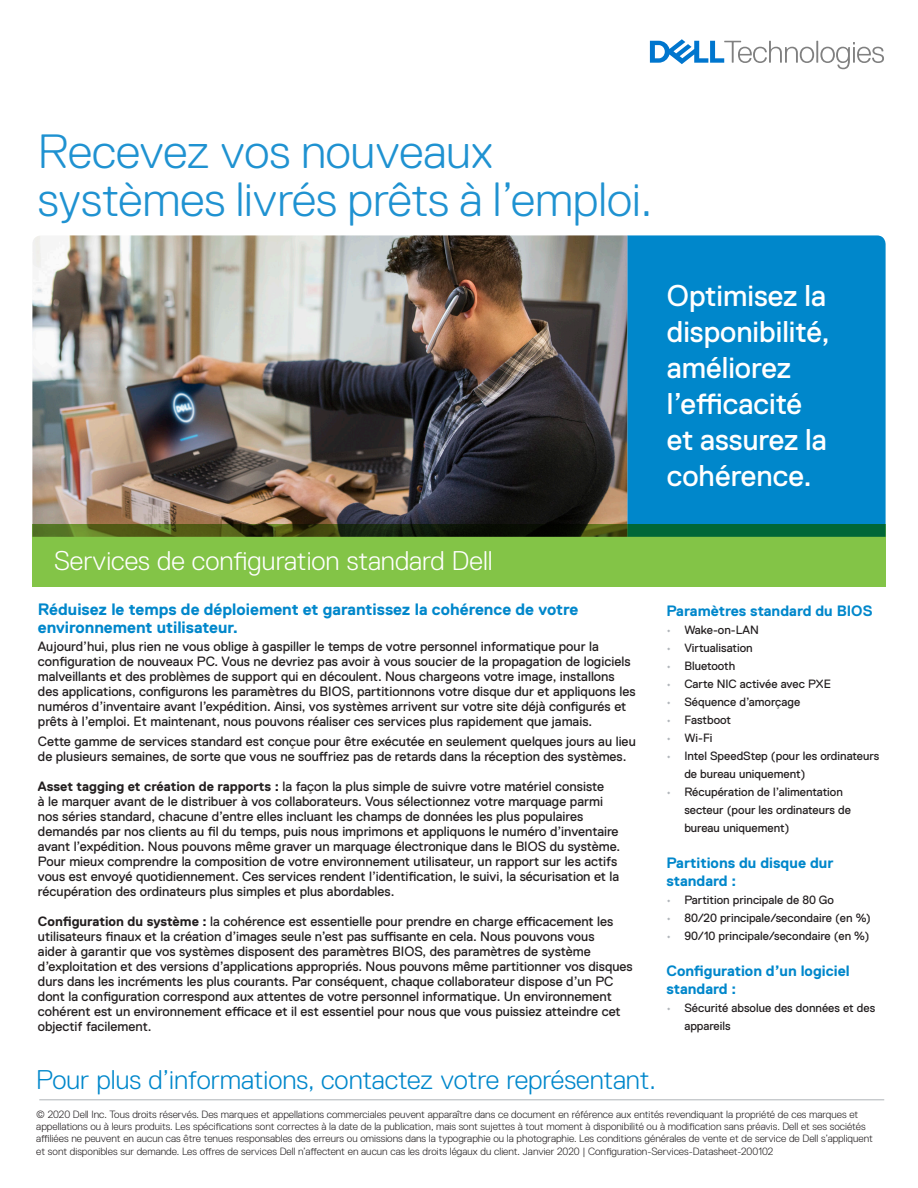
<style>
.page{position:relative;width:918px;height:1188px;background:#fff}
.page>*{position:absolute;margin:0;border:0;box-sizing:border-box;transform-origin:0 0}
.Document_Title{font:300 48px/48px "Dell Replica";color:#1f92d1}
.Sidebar_blue_box_cop{font:30px/36px "Dell Replica";color:#fff}
.Contact_Us{font:300 27px "Dell Replica";color:#0087cb}
.Document_Subtitle{font:300 27px "Dell Replica";color:#fff}
.Body_Copy{font:700 16.5px/18px "Dell Replica";color:#0087cb}
.t1{font:700 15px/18px "Dell Replica";color:#0087cb}
.Body_Copy-2{font:13.5px/15px "Dell Replica";color:#231f20}
.t2{font:12px/18px "Dell Replica";color:#231f20}
.t3{font:300 10.5px/12.1px "Dell Replica";color:#231f20}
.s1{font-weight:700}
.s2{color:#aeb3b8}
</style>
<div class="page">
<div style="left:627px;top:235px;width:259px;height:289px;background:#0087cb"></div>
<img style="left:32px;top:235px;width:595px;height:289px">
<svg style="left:32px;top:524px;width:854px;height:63px;background:#6fab3e"></svg>
<hr style="left:39px;top:1099px;width:845px;height:1px;background:#aeb3b8">
<svg style="left:650px;top:39px;width:234px;height:30px"></svg>
<p class="Document_Title" style="left:38px;top:128px;width:616px">Recevez vos nouveaux systèmes livrés prêts à l’emploi.</p>
<p class="Sidebar_blue_box_cop" style="left:667px;top:278px;width:165px">Optimisez la disponibilité, améliorez l’efficacité et assurez la cohérence.</p>
<p class="Document_Subtitle" style="left:54px;top:546px;width:440px">Services de configuration standard Dell</p>
<p class="Body_Copy" style="left:38px;top:601px;width:542px">Réduisez le temps de déploiement et garantissez la cohérence de votre environnement utilisateur.</p>
<p class="Body_Copy-2" style="left:38px;top:638px;width:599px">Aujourd’hui, plus rien ne vous oblige à gaspiller le temps de votre personnel informatique pour la configuration de nouveaux PC. Vous ne devriez pas avoir à vous soucier de la propagation de logiciels malveillants et des problèmes de support qui en découlent. Nous chargeons votre image, installons des applications, configurons les paramètres du BIOS, partitionnons votre disque dur et appliquons les numéros d’inventaire avant l’expédition. Ainsi, vos systèmes arrivent sur votre site déjà configurés et prêts à l’emploi. Et maintenant, nous pouvons réaliser ces services plus rapidement que jamais.</p>
<p class="Body_Copy-2" style="left:38px;top:734px;width:599px">Cette gamme de services standard est conçue pour être exécutée en seulement quelques jours au lieu de plusieurs semaines, de sorte que vous ne souffriez pas de retards dans la réception des systèmes.</p>
<p class="Body_Copy-2" style="left:38px;top:779px;width:584px"><span class="s1">Asset tagging et création de rapports :</span> la façon la plus simple de suivre votre matériel consiste<br>à le marquer avant de le distribuer à vos collaborateurs. Vous sélectionnez votre marquage parmi nos séries standard, chacune d’entre elles incluant les champs de données les plus populaires demandés par nos clients au fil du temps, puis nous imprimons et appliquons le numéro d’inventaire avant l’expédition. Nous pouvons même graver un marquage électronique dans le BIOS du système.<br>Pour mieux comprendre la composition de votre environnement utilisateur, un rapport sur les actifs vous est envoyé quotidiennement. Ces services rendent l’identification, le suivi, la sécurisation et la récupération des ordinateurs plus simples et plus abordables.</p>
<p class="Body_Copy-2" style="left:38px;top:914px;width:596px"><span class="s1">Configuration du système :</span> la cohérence est essentielle pour prendre en charge efficacement les utilisateurs finaux et la création d’images seule n’est pas suffisante en cela. Nous pouvons vous<br>aider à garantir que vos systèmes disposent des paramètres BIOS, des paramètres de système d’exploitation et des versions d’applications appropriés. Nous pouvons même partitionner vos disques durs dans les incréments les plus courants. Par conséquent, chaque collaborateur dispose d’un PC dont la configuration correspond aux attentes de votre personnel informatique. Un environnement cohérent est un environnement efficace et il est essentiel pour nous que vous puissiez atteindre cet objectif facilement.</p>
<p class="t1" style="left:666px;top:602px;width:208px">Paramètres standard du BIOS</p>
<p class="t2" style="left:666px;top:621px;width:94px"><span class="s2">•</span> Wake-on-LAN</p>
<p class="t2" style="left:666px;top:639px;width:88px"><span class="s2">•</span> Virtualisation</p>
<p class="t2" style="left:666px;top:657px;width:71px"><span class="s2">•</span> Bluetooth</p>
<p class="t2" style="left:666px;top:675px;width:166px"><span class="s2">•</span> Carte NIC activée avec PXE</p>
<p class="t2" style="left:666px;top:693px;width:135px"><span class="s2">•</span> Séquence d’amorçage</p>
<p class="t2" style="left:666px;top:711px;width:66px"><span class="s2">•</span> Fastboot</p>
<p class="t2" style="left:666px;top:729px;width:48px"><span class="s2">•</span> Wi-Fi</p>
<p class="t2" style="left:684px;top:747px;width:196px;text-indent:-18px"><span class="s2">•</span> Intel SpeedStep (pour les ordinateurs de bureau uniquement)</p>
<p class="t2" style="left:684px;top:783px;width:168px;text-indent:-18px"><span class="s2">•</span> Récupération de l’alimentation secteur (pour les ordinateurs de bureau uniquement)</p>
<p class="t1" style="left:666px;top:854px;width:169px">Partitions du disque dur standard :</p>
<p class="t2" style="left:666px;top:891px;width:169px"><span class="s2">•</span> Partition principale de 80 Go</p>
<p class="t2" style="left:666px;top:909px;width:206px"><span class="s2">•</span> 80/20 principale/secondaire (en %)</p>
<p class="t2" style="left:666px;top:927px;width:205px"><span class="s2">•</span> 90/10 principale/secondaire (en %)</p>
<p class="t1" style="left:666px;top:962px;width:185px">Configuration d’un logiciel standard :</p>
<p class="t2" style="left:684px;top:999px;width:192px;text-indent:-18px"><span class="s2">•</span> Sécurité absolue des données et des appareils</p>
<p class="Contact_Us" style="left:36px;top:1065px;width:621px">Pour plus d’informations, contactez votre représentant.</p>
<p class="t3" style="left:36px;top:1109px;width:838px">© 2020 Dell Inc. Tous droits réservés. Des marques et appellations commerciales peuvent apparaître dans ce document en référence aux entités revendiquant la propriété de ces marques et appellations ou à leurs produits. Les spécifications sont correctes à la date de la publication, mais sont sujettes à tout moment à disponibilité ou à modification sans préavis. Dell et ses sociétés affiliées ne peuvent en aucun cas être tenues responsables des erreurs ou omissions dans la typographie ou la photographie. Les conditions générales de vente et de service de Dell s’appliquent et sont disponibles sur demande. Les offres de services Dell n’affectent en aucun cas les droits légaux du client. Janvier 2020 | Configuration-Services-Datasheet-200102</p>
</div>
